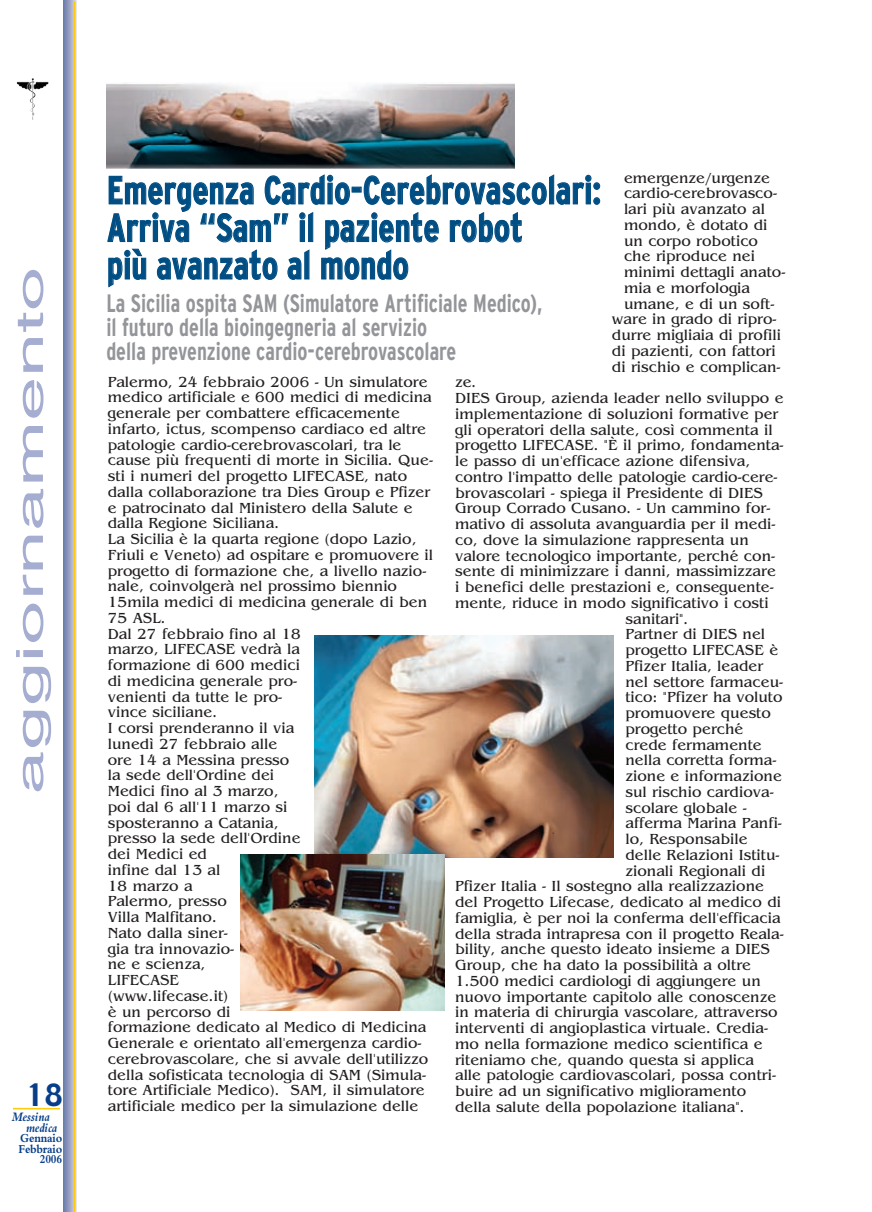
<style>
.page{position:relative;width:872px;height:1212px;background:#fff}
.page>*{position:absolute;margin:0;border:0;box-sizing:border-box;transform-origin:0 0}
.t1{font:700 condensed 39.3px/37.5px "Interstate";color:#004e83;scale:.9 1}
.t2{font:37.5px "Helvetica";color:#a5add1;scale:2.11 1}
.t3{font:30px "Gadget";color:#083e89}
.t4{font:700 condensed 25.2px/24px "Interstate";color:#939599;scale:.86 1}
.t5{font:15.3px/15.8px "Benguiat";color:#231f20}
.t6{font:italic 700 13.5px/10.5px "Bembo";letter-spacing:-.015em;color:#083e89;scale:.9 1}
.t7{font:700 12.75px/10.5px "Bembo";letter-spacing:-.015em;color:#083e89;text-align:right;scale:.9 1}
</style>
<div class="page">
<hr style="left:64px;top:0;width:1px;height:1212px;background:#435b98">
<hr style="left:65px;top:0;width:1px;height:1212px;background:#50639d">
<hr style="left:66px;top:0;width:1px;height:1212px;background:#5c6ba3">
<hr style="left:67px;top:0;width:1px;height:1212px;background:#6974a9">
<hr style="left:68px;top:0;width:1px;height:1212px;background:#757eaf">
<hr style="left:69px;top:0;width:1px;height:1212px;background:#8188b6">
<hr style="left:70px;top:0;width:1px;height:1212px;background:#8e93bd">
<hr style="left:71px;top:0;width:1px;height:1212px;background:#9a9fc4">
<hr style="left:72px;top:0;width:1px;height:1212px;background:#a7aacc">
<hr style="left:73px;top:0;width:1px;height:1212px;background:#b5b9d5">
<hr style="left:74px;top:0;width:1px;height:1212px;background:#c5c7dd">
<hr style="left:75px;top:0;width:1px;height:1212px;background:#d5d6e7">
<hr style="left:76px;top:0;width:1px;height:1212px;background:#e3e5ef">
<hr style="left:74px;top:1px;width:1px;height:1211px;background:#feca0a">
<img style="left:30px;top:78px;width:4px;height:38px">
<hr style="left:13px;top:1108px;width:47px;height:1px;background:#feca0a">
<img style="left:106px;top:83px;width:408px;height:86px">
<img style="left:315px;top:635px;width:298px;height:222px">
<img style="left:241px;top:855px;width:203px;height:155px">
<h2 class="t2" style="left:16px;top:794px;width:251px;rotate:-90deg">aggiornamento</h2>
<h3 class="t3" style="left:26px;top:1078px;width:38px">18</h3>
<p class="t6" style="left:26px;top:1113px;width:36px;text-indent:-14px">Messina medica</p>
<p class="t7" style="left:19px;top:1134px;width:50px">Gennaio<br>Febbraio<br>2006</p>
<p class="t5" style="left:624px;top:170px;width:147px">emergenze/urgenze</p>
<p class="t5" style="left:624px;top:185px;width:154px">cardio-cerebrovasco-</p>
<p class="t5" style="left:624px;top:201px;width:142px">lari più avanzato al</p>
<p class="t5" style="left:624px;top:217px;width:145px">mondo, è dotato di</p>
<p class="t5" style="left:624px;top:233px;width:136px">un corpo robotico</p>
<p class="t5" style="left:624px;top:248px;width:132px">che riproduce nei</p>
<p class="t5" style="left:624px;top:264px;width:163px">minimi dettagli anato-</p>
<p class="t5" style="left:624px;top:280px;width:128px">mia e morfologia</p>
<p class="t5" style="left:624px;top:296px;width:152px">umane, e di un soft-</p>
<p class="t5" style="left:612px;top:311px;width:166px">ware in grado di ripro-</p>
<p class="t5" style="left:612px;top:327px;width:171px">durre migliaia di profili</p>
<p class="t5" style="left:612px;top:343px;width:165px">di pazienti, con fattori</p>
<p class="t5" style="left:612px;top:359px;width:170px">di rischio e complican-</p>
<h1 class="t1" style="left:107px;top:171px;width:550px">Emergenza Cardio-Cerebrovascolari:<br>Arriva “Sam” il paziente robot<br>più avanzato al mondo</h1>
<h3 class="t4" style="left:106px;top:291px;width:508px">La Sicilia ospita SAM (Simulatore Artificiale Medico), il futuro della bioingegneria al servizio<br>della prevenzione cardio-cerebrovascolare</h3>
<p class="t5" style="left:108px;top:374px;width:327px">Palermo, 24 febbraio 2006 - Un simulatore medico artificiale e 600 medici di medicina generale per combattere efficacemente infarto, ictus, scompenso cardiaco ed altre patologie cardio-cerebrovascolari, tra le cause più frequenti di morte in Sicilia. Que&shy;sti i numeri del progetto LIFECASE, nato dalla collaborazione tra Dies Group e Pfizer e patrocinato dal Ministero della Salute e dalla Regione Siciliana.<br>La Sicilia è la quarta regione (dopo Lazio,<br>Friuli e Veneto) ad ospitare e promuovere il progetto di formazione che, a livello nazio&shy;nale, coinvolgerà nel prossimo biennio<br>15mila medici di medicina generale di ben<br>75 ASL.<br>Dal 27 febbraio fino al 18<br>marzo, LIFECASE vedrà la<br>formazione di 600 medici<br>di medicina generale pro-<br>venienti da tutte le pro-<br>vince siciliane.<br>I corsi prenderanno il via<br>lunedì 27 febbraio alle<br>ore 14 a Messina presso<br>la sede dell'Ordine dei<br>Medici fino al 3 marzo,<br>poi dal 6 all'11 marzo si<br>sposteranno a Catania,<br>presso la sede dell'Ordine<br>dei Medici ed<br>infine dal 13 al<br>18 marzo a<br>Palermo, presso<br>Villa Malfitano.<br>Nato dalla siner-<br>gia tra innovazio-<br>ne e scienza,<br>LIFECASE<br>(www.lifecase.it)<br>è un percorso di<br>formazione dedicato al Medico di Medicina<br>Generale e orientato all'emergenza cardio&shy;cerebrovascolare, che si avvale dell'utilizzo della sofisticata tecnologia di SAM (Simula&shy;tore Artificiale Medico). SAM, il simulatore artificiale medico per la simulazione delle</p>
<p class="t5" style="left:455px;top:374px;width:23px">ze.</p>
<p class="t5" style="left:455px;top:390px;width:330px">DIES Group, azienda leader nello sviluppo e</p>
<p class="t5" style="left:455px;top:406px;width:325px">implementazione di soluzioni formative per</p>
<p class="t5" style="left:455px;top:422px;width:319px">gli operatori della salute, così commenta il</p>
<p class="t5" style="left:455px;top:437px;width:330px">progetto LIFECASE. "¤ il primo, fondamenta-</p>
<p class="t5" style="left:455px;top:453px;width:297px">le passo di un'efficace azione difensiva,</p>
<p class="t5" style="left:455px;top:469px;width:324px">contro l'impatto delle patologie cardio-cere-</p>
<p class="t5" style="left:455px;top:485px;width:309px">brovascolari - spiega il Presidente di DIES</p>
<p class="t5" style="left:455px;top:500px;width:317px">Group Corrado Cusano. - Un cammino for-</p>
<p class="t5" style="left:455px;top:516px;width:322px">mativo di assoluta avanguardia per il medi-</p>
<p class="t5" style="left:455px;top:532px;width:295px">co, dove la simulazione rappresenta un</p>
<p class="t5" style="left:455px;top:548px;width:321px">valore tecnologico importante, perché con-</p>
<p class="t5" style="left:455px;top:563px;width:322px">sente di minimizzare i danni, massimizzare</p>
<p class="t5" style="left:455px;top:579px;width:320px">i benefici delle prestazioni e, conseguente-</p>
<p class="t5" style="left:455px;top:595px;width:315px">mente, riduce in modo significativo i costi</p>
<p class="t5" style="left:625px;top:611px;width:65px">sanitari".</p>
<p class="t5" style="left:625px;top:626px;width:141px">Partner di DIES nel</p>
<p class="t5" style="left:625px;top:642px;width:154px">progetto LIFECASE è</p>
<p class="t5" style="left:625px;top:658px;width:139px">Pfizer Italia, leader</p>
<p class="t5" style="left:625px;top:674px;width:159px">nel settore farmaceu-</p>
<p class="t5" style="left:625px;top:689px;width:159px">tico: "Pfizer ha voluto</p>
<p class="t5" style="left:625px;top:705px;width:147px">promuovere questo</p>
<p class="t5" style="left:625px;top:721px;width:119px">progetto perché</p>
<p class="t5" style="left:625px;top:737px;width:138px">crede fermamente</p>
<p class="t5" style="left:625px;top:752px;width:152px">nella corretta forma-</p>
<p class="t5" style="left:625px;top:768px;width:158px">zione e informazione</p>
<p class="t5" style="left:625px;top:784px;width:150px">sul rischio cardiova-</p>
<p class="t5" style="left:625px;top:800px;width:123px">scolare globale -</p>
<p class="t5" style="left:625px;top:815px;width:158px">afferma Marina Panfi-</p>
<p class="t5" style="left:625px;top:831px;width:124px">lo, Responsabile</p>
<p class="t5" style="left:625px;top:847px;width:155px">delle Relazioni Istitu-</p>
<p class="t5" style="left:625px;top:863px;width:141px">zionali Regionali di</p>
<p class="t5" style="left:455px;top:878px;width:310px">Pfizer Italia - Il sostegno alla realizzazione</p>
<p class="t5" style="left:455px;top:894px;width:327px">del Progetto Lifecase, dedicato al medico di</p>
<p class="t5" style="left:455px;top:910px;width:327px">famiglia, è per noi la conferma dell'efficacia</p>
<p class="t5" style="left:455px;top:926px;width:330px">della strada intrapresa con il progetto Reala-</p>
<p class="t5" style="left:455px;top:941px;width:316px">bility, anche questo ideato insieme a DIES</p>
<p class="t5" style="left:455px;top:957px;width:297px">Group, che ha dato la possibilità a oltre</p>
<p class="t5" style="left:455px;top:973px;width:307px">1.500 medici cardiologi di aggiungere un</p>
<p class="t5" style="left:455px;top:989px;width:322px">nuovo importante capitolo alle conoscenze</p>
<p class="t5" style="left:455px;top:1004px;width:324px">in materia di chirurgia vascolare, attraverso</p>
<p class="t5" style="left:455px;top:1020px;width:314px">interventi di angioplastica virtuale. Credia-</p>
<p class="t5" style="left:455px;top:1036px;width:309px">mo nella formazione medico scientifica e</p>
<p class="t5" style="left:455px;top:1052px;width:300px">riteniamo che, quando questa si applica</p>
<p class="t5" style="left:455px;top:1067px;width:322px">alle patologie cardiovascolari, possa contri-</p>
<p class="t5" style="left:455px;top:1083px;width:293px">buire ad un significativo miglioramento</p>
<p class="t5" style="left:455px;top:1099px;width:291px">della salute della popolazione italiana".</p>
</div>
